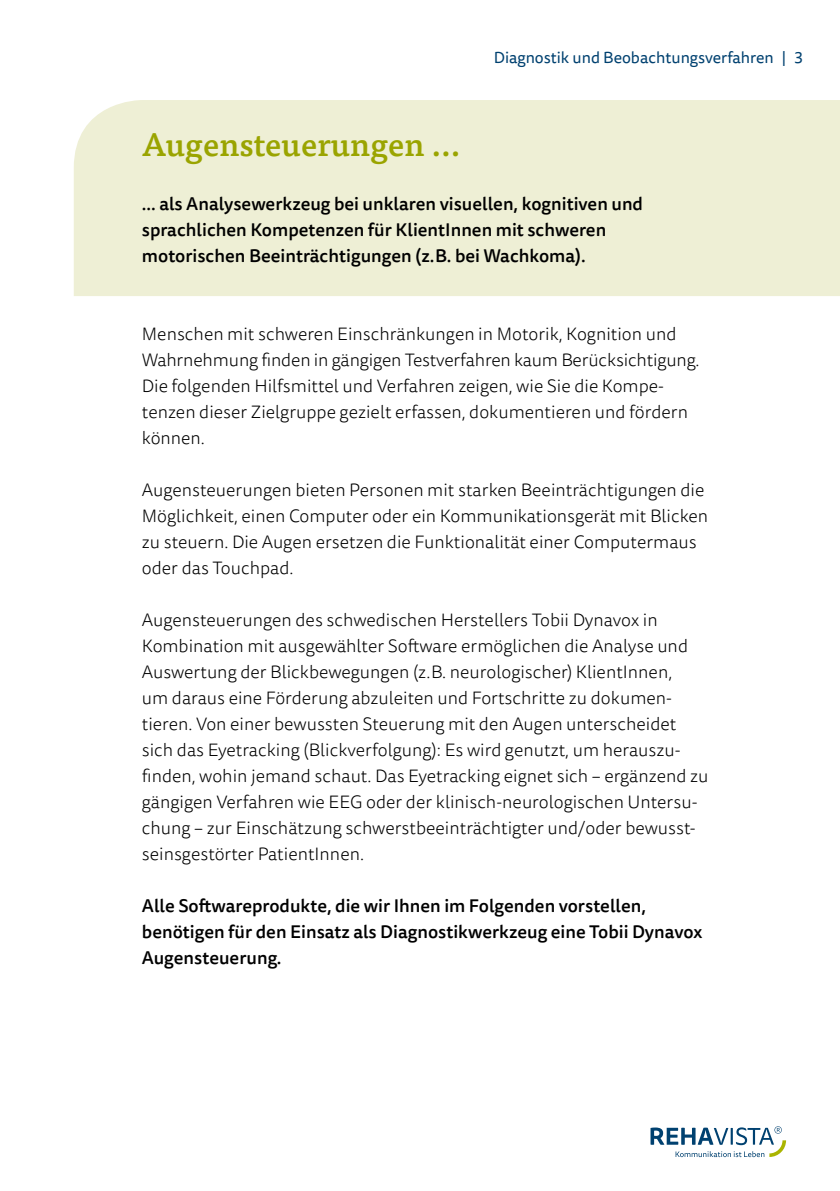
<style>
.page{position:relative;width:840px;height:1191px;background:#fff}
.page>*{position:absolute;margin:0;border:0;box-sizing:border-box;transform-origin:0 0}
.große_Headline_Tisa{font:500 32px "Tisa Pro";color:#9aa400}
.Fließtext_Tisa_9_12{font:300 18px/26px "Tisa Sans Pro";color:#000}
.Fließtext_Tisa_9_12-2{font:500 18px/26px "Tisa Sans Pro";color:#000}
.t1{font:16px "Tisa Sans Pro";color:#004170}
</style>
<div class="page">
<div style="left:74px;top:100px;width:765px;height:196px;background:#eeefd5"></div>
<svg style="left:650px;top:1126px;width:135px;height:31px"></svg>
<p class="t1" style="left:493px;top:46px;width:311px">Diagnostik und Beobachtungsverfahren | 3</p>
<p class="große_Headline_Tisa" style="left:142px;top:120px;width:320px">Augensteuerungen …</p>
<p class="Fließtext_Tisa_9_12-2" style="left:142px;top:191px;width:502px">… als Analysewerkzeug bei unklaren visuellen, kognitiven und sprachlichen Kompetenzen für KlientInnen mit schweren motorischen Beeinträchtigungen (z.B. bei Wachkoma).</p>
<p class="Fließtext_Tisa_9_12" style="left:142px;top:321px;width:558px">Menschen mit schweren Einschränkungen in Motorik, Kognition und Wahrnehmung finden in gängigen Testverfahren kaum Berücksichtigung.<br>Die folgenden Hilfsmittel und Verfahren zeigen, wie Sie die Kompe&shy;tenzen dieser Zielgruppe gezielt erfassen, dokumentieren und fördern können.</p>
<p class="Fließtext_Tisa_9_12" style="left:142px;top:477px;width:567px">Augensteuerungen bieten Personen mit starken Beeinträchtigungen die Möglichkeit, einen Computer oder ein Kommunikationsgerät mit Blicken zu steuern. Die Augen ersetzen die Funktionalität einer Computermaus oder das Touchpad.</p>
<p class="Fließtext_Tisa_9_12" style="left:142px;top:607px;width:567px">Augensteuerungen des schwedischen Herstellers Tobii Dynavox in Kombination mit ausgewählter Software ermöglichen die Analyse und Auswertung der Blickbewegungen (z.B. neurologischer) KlientInnen,<br>um daraus eine Förderung abzuleiten und Fortschritte zu dokumen&shy;tieren. Von einer bewussten Steuerung mit den Augen unterscheidet sich das Eyetracking (Blickverfolgung): Es wird genutzt, um herauszu&shy;finden, wohin jemand schaut. Das Eyetracking eignet sich – ergänzend zu gängigen Verfahren wie EEG oder der klinisch-neurologischen Untersu&shy;chung – zur Einschätzung schwerstbeeinträchtigter und/oder bewusst&shy;seinsgestörter PatientInnen.</p>
<p class="Fließtext_Tisa_9_12-2" style="left:142px;top:893px;width:562px">Alle Softwareprodukte, die wir Ihnen im Folgenden vorstellen, benötigen für den Einsatz als Diagnostikwerkzeug eine Tobii Dynavox<br>Augensteuerung.</p>
</div>
